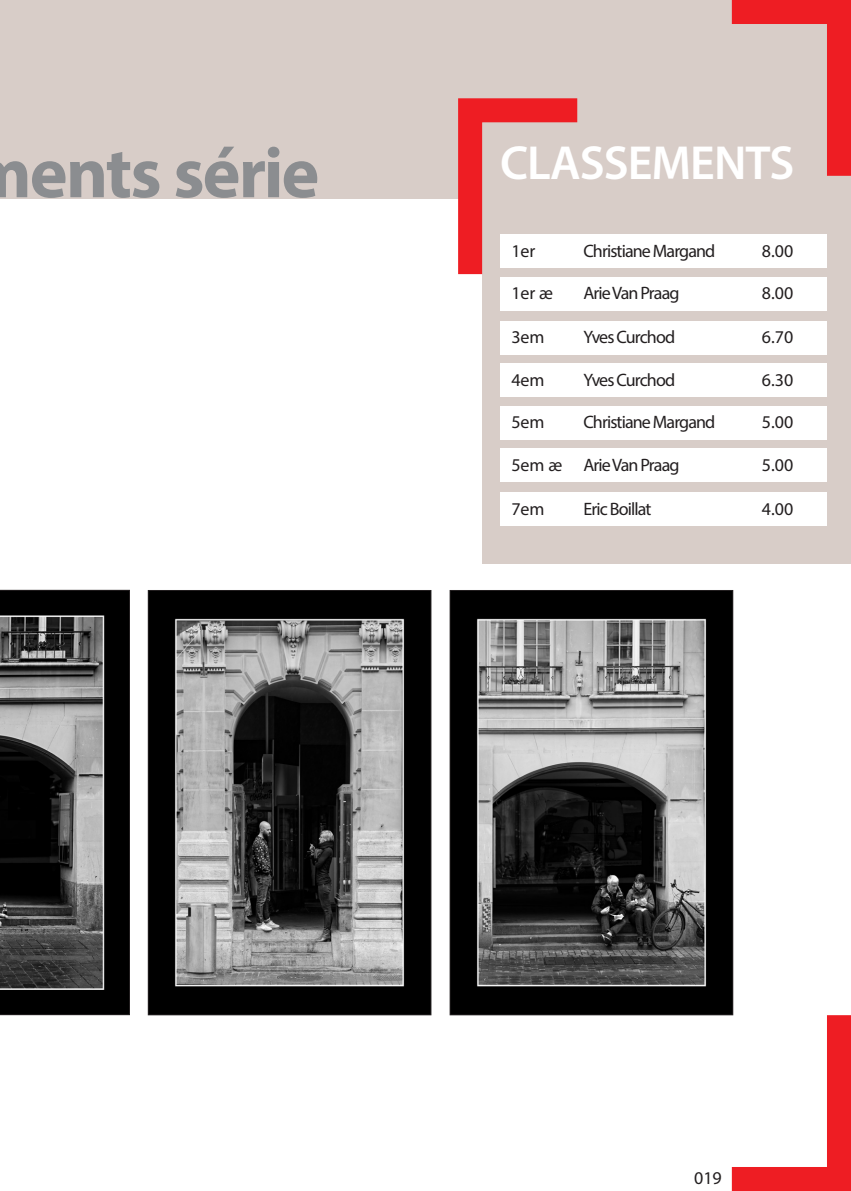
<style>
.page{position:relative;width:851px;height:1191px;background:#fff}
.page>*{position:absolute;margin:0;border:0;box-sizing:border-box;transform-origin:0 0}
.t1{font:700 72px "Myriad Pro";letter-spacing:-.03em;color:#8b8d90}
.t2{font:600 48px "Myriad Pro";letter-spacing:-.02em;color:#fff}
.t3{font:18px "Myriad Pro";letter-spacing:-.05em;color:#231f20}
</style>
<div class="page">
<div style="left:482px;top:198px;width:368px;height:366px;background:#d8cdc8"></div>
<div style="left:0;top:0;width:850px;height:198px;background:#d8cdc8"></div>
<svg style="left:731px;top:0;width:119px;height:176px"></svg>
<svg style="left:707px;top:991px;width:143px;height:200px"></svg>
<svg style="left:446px;top:98px;width:132px;height:177px"></svg>
<div style="left:500px;top:234px;width:326px;height:34px;background:#fff"></div>
<div style="left:500px;top:277px;width:326px;height:33px;background:#fff"></div>
<div style="left:500px;top:321px;width:326px;height:33px;background:#fff"></div>
<div style="left:500px;top:363px;width:326px;height:34px;background:#fff"></div>
<div style="left:500px;top:406px;width:326px;height:33px;background:#fff"></div>
<div style="left:500px;top:448px;width:326px;height:34px;background:#fff"></div>
<div style="left:500px;top:492px;width:326px;height:34px;background:#fff"></div>
<svg style="left:0;top:590px;width:130px;height:425px;background:#404040"></svg>
<img style="left:150px;top:592px;width:279px;height:421px">
<div style="left:148px;top:590px;width:283px;height:425px;border:1px solid #231f20"></div>
<img style="left:451px;top:592px;width:280px;height:421px">
<div style="left:449px;top:590px;width:284px;height:425px;border:1px solid #231f20"></div>
<h1 class="t1" style="left:-30px;top:126px;width:351px">ments série</h1>
<p class="t2" style="left:500px;top:133px;width:296px">CLASSEMENTS</p>
<p class="t3" style="left:511px;top:240px;width:26px">1er</p>
<p class="t3" style="left:583px;top:240px;width:133px">Christiane Margand</p>
<p class="t3" style="left:761px;top:240px;width:33px">8.00</p>
<p class="t3" style="left:511px;top:282px;width:43px">1er æ</p>
<p class="t3" style="left:583px;top:282px;width:98px">Arie Van Praag</p>
<p class="t3" style="left:761px;top:282px;width:33px">8.00</p>
<p class="t3" style="left:511px;top:326px;width:35px">3em</p>
<p class="t3" style="left:583px;top:326px;width:93px">Yves Curchod</p>
<p class="t3" style="left:761px;top:326px;width:33px">6.70</p>
<p class="t3" style="left:511px;top:369px;width:35px">4em</p>
<p class="t3" style="left:583px;top:369px;width:93px">Yves Curchod</p>
<p class="t3" style="left:761px;top:369px;width:33px">6.30</p>
<p class="t3" style="left:511px;top:411px;width:35px">5em</p>
<p class="t3" style="left:583px;top:411px;width:133px">Christiane Margand</p>
<p class="t3" style="left:761px;top:411px;width:33px">5.00</p>
<p class="t3" style="left:511px;top:454px;width:170px">5em æ Arie Van Praag</p>
<p class="t3" style="left:761px;top:454px;width:33px">5.00</p>
<p class="t3" style="left:511px;top:498px;width:35px">7em</p>
<p class="t3" style="left:583px;top:498px;width:69px">Eric Boillat</p>
<p class="t3" style="left:761px;top:498px;width:33px">4.00</p>
<p class="t3" style="left:694px;top:1167px;width:29px">019</p>
</div>
